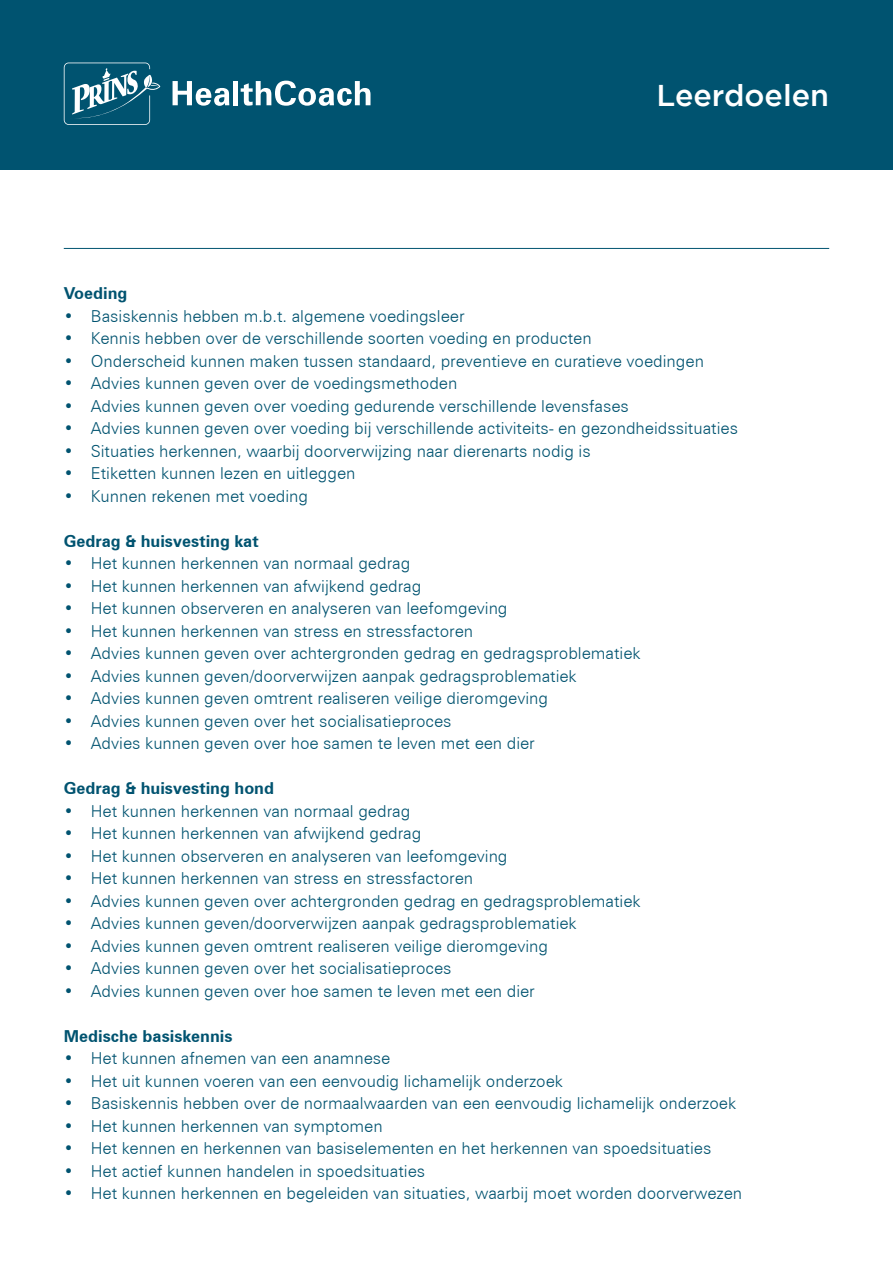
<style>
.page{position:relative;width:893px;height:1263px;background:#fff}
.page>*{position:absolute;margin:0;border:0;box-sizing:border-box;transform-origin:0 0}
.t1{font:500 30px "Gotham";color:#fff}
.t2{font:300 16.5px "Zurich BT";color:#005370}
.t3{font:700 16.5px "Zurich BT";color:#005370}
</style>
<div class="page">
<hr style="left:64px;top:248px;width:765px;height:1px;background:#005370">
<div style="left:0;top:0;width:893px;height:170px;background:#005370"></div>
<svg style="left:64px;top:63px;width:96px;height:62px"></svg>
<svg style="left:173px;top:81px;width:56px;height:25px"></svg>
<div style="left:233px;top:81px;width:5px;height:24px;background:#fff"></div>
<svg style="left:241px;top:81px;width:129px;height:25px"></svg>
<h1 class="t1" style="left:656px;top:78px;width:174px">Leerdoelen</h1>
<p class="t3" style="left:64px;top:283px;width:65px">Voeding</p>
<p class="t2" style="left:64px;top:306px;width:402px">• Basiskennis hebben m.b.t. algemene voedingsleer</p>
<p class="t2" style="left:64px;top:328px;width:529px">• Kennis hebben over de verschillende soorten voeding en producten</p>
<p class="t2" style="left:64px;top:351px;width:642px">• Onderscheid kunnen maken tussen standaard, preventieve en curatieve voedingen</p>
<p class="t2" style="left:64px;top:373px;width:395px">• Advies kunnen geven over de voedingsmethoden</p>
<p class="t2" style="left:64px;top:396px;width:566px">• Advies kunnen geven over voeding gedurende verschillende levensfases</p>
<p class="t2" style="left:64px;top:418px;width:676px">• Advies kunnen geven over voeding bij verschillende activiteits- en gezondheidssituaties</p>
<p class="t2" style="left:64px;top:441px;width:528px">• Situaties herkennen, waarbij doorverwijzing naar dierenarts nodig is</p>
<p class="t2" style="left:64px;top:463px;width:293px">• Etiketten kunnen lezen en uitleggen</p>
<p class="t2" style="left:64px;top:486px;width:246px">• Kunnen rekenen met voeding</p>
<p class="t3" style="left:64px;top:531px;width:196px">Gedrag &amp; huisvesting kat</p>
<p class="t2" style="left:64px;top:553px;width:348px">• Het kunnen herkennen van normaal gedrag</p>
<p class="t2" style="left:64px;top:576px;width:359px">• Het kunnen herkennen van afwijkend gedrag</p>
<p class="t2" style="left:64px;top:598px;width:445px">• Het kunnen observeren en analyseren van leefomgeving</p>
<p class="t2" style="left:64px;top:621px;width:411px">• Het kunnen herkennen van stress en stressfactoren</p>
<p class="t2" style="left:64px;top:643px;width:578px">• Advies kunnen geven over achtergronden gedrag en gedragsproblematiek</p>
<p class="t2" style="left:64px;top:666px;width:515px">• Advies kunnen geven/doorverwijzen aanpak gedragsproblematiek</p>
<p class="t2" style="left:64px;top:688px;width:486px">• Advies kunnen geven omtrent realiseren veilige dieromgeving</p>
<p class="t2" style="left:64px;top:711px;width:389px">• Advies kunnen geven over het socialisatieproces</p>
<p class="t2" style="left:64px;top:733px;width:473px">• Advies kunnen geven over hoe samen te leven met een dier</p>
<p class="t3" style="left:64px;top:778px;width:212px">Gedrag &amp; huisvesting hond</p>
<p class="t2" style="left:64px;top:801px;width:348px">• Het kunnen herkennen van normaal gedrag</p>
<p class="t2" style="left:64px;top:823px;width:359px">• Het kunnen herkennen van afwijkend gedrag</p>
<p class="t2" style="left:64px;top:846px;width:445px">• Het kunnen observeren en analyseren van leefomgeving</p>
<p class="t2" style="left:64px;top:868px;width:411px">• Het kunnen herkennen van stress en stressfactoren</p>
<p class="t2" style="left:64px;top:891px;width:578px">• Advies kunnen geven over achtergronden gedrag en gedragsproblematiek</p>
<p class="t2" style="left:64px;top:913px;width:515px">• Advies kunnen geven/doorverwijzen aanpak gedragsproblematiek</p>
<p class="t2" style="left:64px;top:936px;width:486px">• Advies kunnen geven omtrent realiseren veilige dieromgeving</p>
<p class="t2" style="left:64px;top:958px;width:389px">• Advies kunnen geven over het socialisatieproces</p>
<p class="t2" style="left:64px;top:981px;width:473px">• Advies kunnen geven over hoe samen te leven met een dier</p>
<p class="t3" style="left:64px;top:1026px;width:170px">Medische basiskennis</p>
<p class="t2" style="left:64px;top:1048px;width:328px">• Het kunnen afnemen van een anamnese</p>
<p class="t2" style="left:64px;top:1071px;width:501px">• Het uit kunnen voeren van een eenvoudig lichamelijk onderzoek</p>
<p class="t2" style="left:64px;top:1093px;width:674px">• Basiskennis hebben over de normaalwaarden van een eenvoudig lichamelijk onderzoek</p>
<p class="t2" style="left:64px;top:1116px;width:320px">• Het kunnen herkennen van symptomen</p>
<p class="t2" style="left:64px;top:1138px;width:649px">• Het kennen en herkennen van basiselementen en het herkennen van spoedsituaties</p>
<p class="t2" style="left:64px;top:1161px;width:363px">• Het actief kunnen handelen in spoedsituaties</p>
<p class="t2" style="left:64px;top:1183px;width:680px">• Het kunnen herkennen en begeleiden van situaties, waarbij moet worden doorverwezen</p>
</div>
